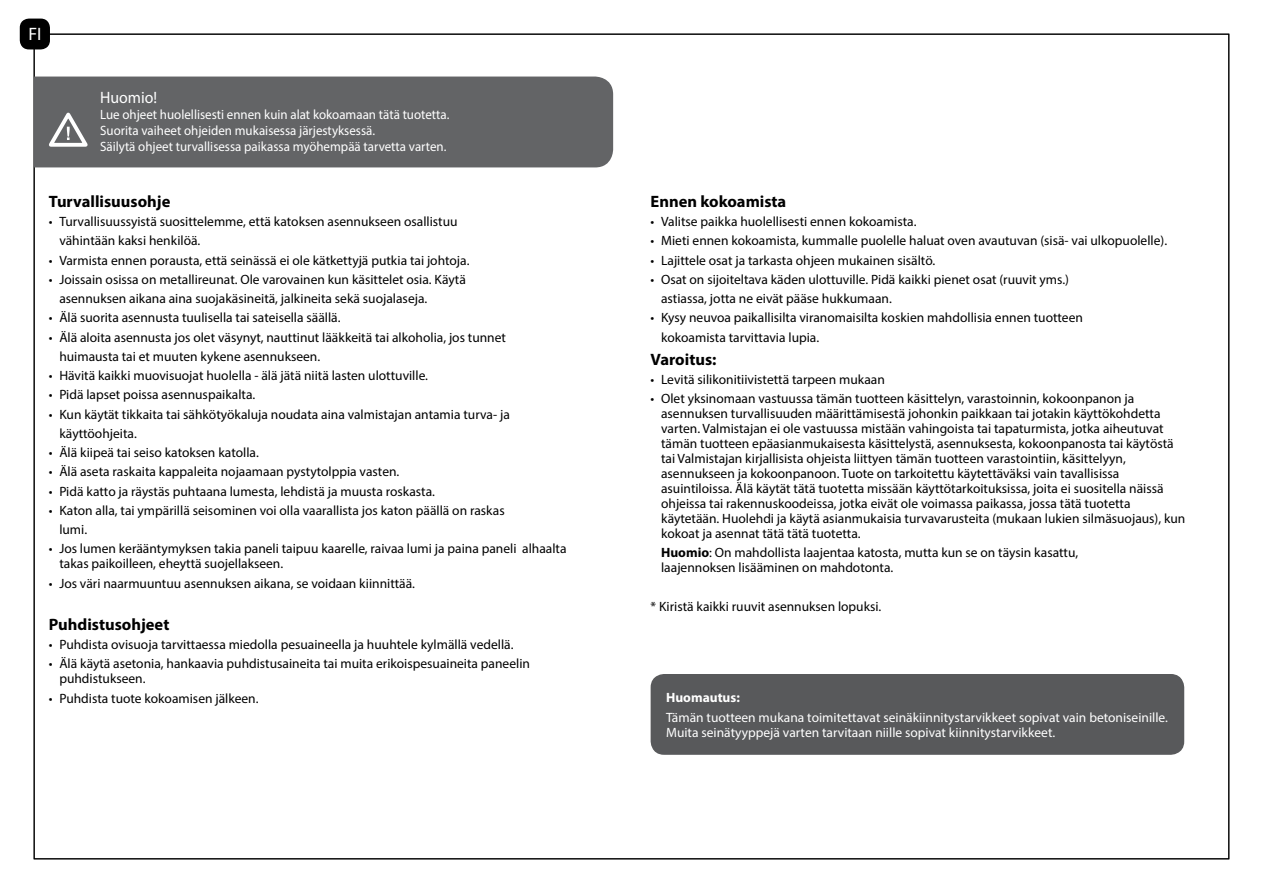
<style>
.page{position:relative;width:1263px;height:893px;background:#fff}
.page>*{position:absolute;margin:0;border:0;box-sizing:border-box;transform-origin:0 0}
.t1{font:18px "Myriad Pro";color:#fff}
.t2{font:700 16.5px "Myriad Pro";color:#000}
.t3{font:16.5px "Myriad Pro";color:#fff;scale:.96 1}
.t4{font:13.5px/15px "Myriad Pro";color:#000}
.t5{font:13.5px/16.2px "Myriad Pro";color:#fff;scale:.96 1}
.t6{font:13.5px/15px "Myriad Pro";color:#fff}
.t7{font:700 13.5px "Myriad Pro";color:#fff}
.s1{font-weight:700}
</style>
<div class="page">
<div style="left:651px;top:675px;width:532px;height:79px;background:#58595b;border-radius:13px"></div>
<div style="left:651px;top:674px;width:533px;height:81px;border:2px solid #58595b;border-radius:13px"></div>
<div style="left:34px;top:77px;width:579px;height:90px;background:#636466"></div>
<svg style="left:44px;top:109px;width:48px;height:40px"></svg>
<div style="left:21px;top:19px;width:28px;height:30px;background:#000;border-radius:9px"></div>
<div style="left:20px;top:19px;width:30px;height:30px;border:2px solid #000;border-radius:9px"></div>
<h1 class="t1" style="left:28px;top:23px;width:15px">FI</h1>
<p class="t3" style="left:100px;top:87px;width:61px">Huomio!</p>
<p class="t5" style="left:100px;top:106px;width:365px">Lue ohjeet huolellisesti ennen kuin alat kokoamaan tätä tuotetta.<br>Suorita vaiheet ohjeiden mukaisessa järjestyksessä.<br>Säilytä ohjeet turvallisessa paikassa myöhempää tarvetta varten.</p>
<p class="t2" style="left:49px;top:191px;width:123px">Turvallisuusohje</p>
<p class="t4" style="left:59px;top:212px;width:400px;line-height:19.2px;text-indent:-11px">• Turvallisuussyistä suosittelemme, että katoksen asennukseen osallistuu vähintään kaksi henkilöä.</p>
<p class="t4" style="left:49px;top:252px;width:422px">• Varmista ennen porausta, että seinässä ei ole kätkettyjä putkia tai johtoja.</p>
<p class="t4" style="left:59px;top:270px;width:408px;line-height:19.2px;text-indent:-11px">• Joissain osissa on metallireunat. Ole varovainen kun käsittelet osia. Käytä asennuksen aikana aina suojakäsineitä, jalkineita sekä suojalaseja.</p>
<p class="t4" style="left:49px;top:310px;width:293px">• Älä suorita asennusta tuulisella tai sateisella säällä.</p>
<p class="t4" style="left:59px;top:327px;width:448px;line-height:19.2px;text-indent:-11px">• Älä aloita asennusta jos olet väsynyt, nauttinut lääkkeitä tai alkoholia, jos tunnet huimausta tai et muuten kykene asennukseen.</p>
<p class="t4" style="left:49px;top:368px;width:381px">• Hävitä kaikki muovisuojat huolella - älä jätä niitä lasten ulottuville.</p>
<p class="t4" style="left:49px;top:387px;width:208px">• Pidä lapset poissa asennuspaikalta.</p>
<p class="t4" style="left:59px;top:404px;width:452px;line-height:19.2px;text-indent:-11px">• Kun käytät tikkaita tai sähkötyökaluja noudata aina valmistajan antamia turva- ja käyttöohjeita.</p>
<p class="t4" style="left:49px;top:445px;width:211px">• Älä kiipeä tai seiso katoksen katolla.</p>
<p class="t4" style="left:49px;top:464px;width:352px">• Älä aseta raskaita kappaleita nojaamaan pystytolppia vasten.</p>
<p class="t4" style="left:49px;top:483px;width:388px">• Pidä katto ja räystäs puhtaana lumesta, lehdistä ja muusta roskasta.</p>
<p class="t4" style="left:59px;top:501px;width:447px;line-height:19.2px;text-indent:-11px">• Katon alla, tai ympärillä seisominen voi olla vaarallista jos katon päällä on raskas lumi.</p>
<p class="t4" style="left:59px;top:541px;width:509px;text-indent:-11px">• Jos lumen kerääntymyksen takia paneli taipuu kaarelle, raivaa lumi ja paina paneli alhaalta takas paikoilleen, eheyttä suojellakseen.</p>
<p class="t4" style="left:49px;top:575px;width:368px">• Jos väri naarmuuntuu asennuksen aikana, se voidaan kiinnittää.</p>
<p class="t2" style="left:49px;top:613px;width:122px">Puhdistusohjeet</p>
<p class="t4" style="left:49px;top:637px;width:466px">• Puhdista ovisuoja tarvittaessa miedolla pesuaineella ja huuhtele kylmällä vedellä.</p>
<p class="t4" style="left:59px;top:656px;width:472px;text-indent:-11px">• Älä käytä asetonia, hankaavia puhdistusaineita tai muita erikoispesuaineita paneelin puhdistukseen.</p>
<p class="t4" style="left:49px;top:690px;width:211px">• Puhdista tuote kokoamisen jälkeen.</p>
<p class="t2" style="left:651px;top:191px;width:137px">Ennen kokoamista</p>
<p class="t4" style="left:651px;top:214px;width:267px">• Valitse paikka huolellisesti ennen kokoamista.</p>
<p class="t4" style="left:651px;top:233px;width:518px">• Mieti ennen kokoamista, kummalle puolelle haluat oven avautuvan (sisä- vai ulkopuolelle).</p>
<p class="t4" style="left:651px;top:252px;width:286px">• Lajittele osat ja tarkasta ohjeen mukainen sisältö.</p>
<p class="t4" style="left:661px;top:270px;width:409px;line-height:19.2px;text-indent:-11px">• Osat on sijoiteltava käden ulottuville. Pidä kaikki pienet osat (ruuvit yms.) astiassa, jotta ne eivät pääse hukkumaan.</p>
<p class="t4" style="left:661px;top:308px;width:423px;line-height:19.2px;text-indent:-11px">• Kysy neuvoa paikallisilta viranomaisilta koskien mahdollisia ennen tuotteen kokoamista tarvittavia lupia.</p>
<p class="t2" style="left:651px;top:348px;width:67px">Varoitus:</p>
<p class="t4" style="left:651px;top:372px;width:236px">• Levitä silikonitiivistettä tarpeen mukaan</p>
<p class="t4" style="left:661px;top:391px;width:526px;text-indent:-11px">• Olet yksinomaan vastuussa tämän tuotteen käsittelyn, varastoinnin, kokoonpanon ja asennuksen turvallisuuden määrittämisestä johonkin paikkaan tai jotakin käyttökohdetta varten. Valmistajan ei ole vastuussa mistään vahingoista tai tapaturmista, jotka aiheutuvat tämän tuotteen epäasianmukaisesta käsittelystä, asennuksesta, kokoonpanosta tai käytöstä tai Valmistajan kirjallisista ohjeista liittyen tämän tuotteen varastointiin, käsittelyyn, asennukseen ja kokoonpanoon. Tuote on tarkoitettu käytettäväksi vain tavallisissa asuintiloissa. Älä käytät tätä tuotetta missään käyttötarkoituksissa, joita ei suositella näissä ohjeissa tai rakennuskoodeissa, jotka eivät ole voimassa paikassa, jossa tätä tuotetta käytetään. Huolehdi ja käytä asianmukaisia turvavarusteita (mukaan lukien silmäsuojaus), kun kokoat ja asennat tätä tätä tuotetta.</p>
<p class="t4" style="left:661px;top:545px;width:419px"><span class="s1">Huomio</span>: On mahdollista laajentaa katosta, mutta kun se on täysin kasattu, laajennoksen lisääminen on mahdotonta.</p>
<p class="t4" style="left:651px;top:599px;width:232px">* Kiristä kaikki ruuvit asennuksen lopuksi.</p>
<p class="t7" style="left:666px;top:689px;width:75px">Huomautus:</p>
<p class="t6" style="left:666px;top:709px;width:503px">Tämän tuotteen mukana toimitettavat seinäkiinnitystarvikkeet sopivat vain betoniseinille.<br>Muita seinätyyppejä varten tarvitaan niille sopivat kiinnitystarvikkeet.</p>
</div>
